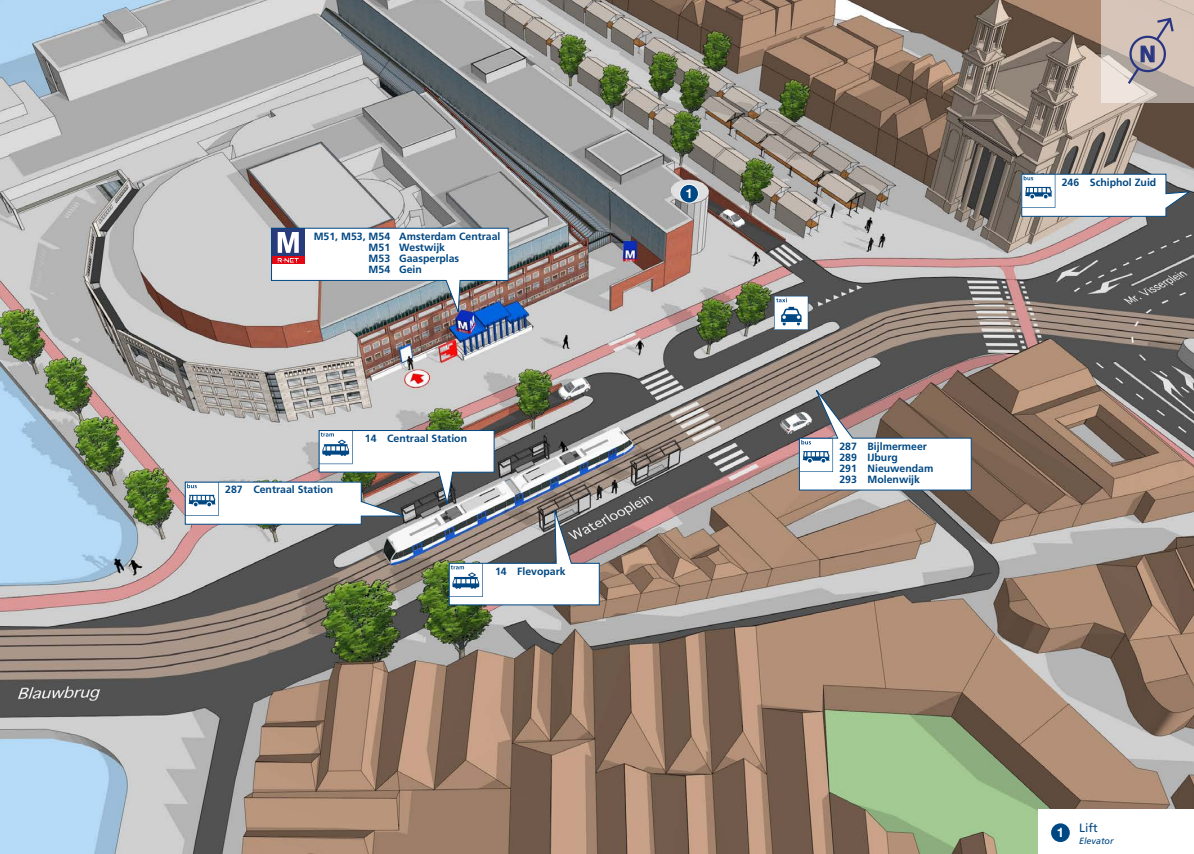
<style>
.page{position:relative;width:1194px;height:854px;background:#fff}
.page>*{position:absolute;margin:0;border:0;box-sizing:border-box;transform-origin:0 0}
.t1{font:700 22.5px "Frutiger LT Std";color:#283583}
.t2{font:700 13.05px "Helvetica Neue";color:#fff}
.t3{font:12px "Frutiger LT Std";color:#004884}
.tekstballonnen{font:700 10.5px "Frutiger LT Std";color:#004884}
.t4{font:italic 9px "Frutiger LT Std";color:#004884}
.s1{font-family:"Helvetica Neue";font-weight:700;font-size:13.05px;color:#fff}
</style>
<div class="page">
<img style="left:0;top:0;width:1194px;height:854px">
<div style="left:1039px;top:809px;width:155px;height:45px;background:#fff"></div>
<div style="left:1051px;top:823px;width:19px;height:19px;background:#004884;border-radius:50%"></div>
<div style="left:680px;top:184px;width:18px;height:19px;background:#004884;border-radius:50%"></div>
<div style="left:679px;top:184px;width:20px;height:19px;border:1px solid #fff;border-radius:50%"></div>
<svg style="left:798px;top:384px;width:174px;height:107px"></svg>
<svg style="left:774px;top:296px;width:34px;height:34px"></svg>
<img style="left:184px;top:430px;width:416px;height:175px">
<svg style="left:271px;top:227px;width:238px;height:89px"></svg>
<svg style="left:1102px;top:0;width:92px;height:102px;fill:#d7c5b9"></svg>
<svg style="left:1127px;top:18px;width:47px;height:66px"></svg>
<svg style="left:1021px;top:173px;width:171px;height:44px"></svg>
<p class="tekstballonnen" style="left:314px;top:230px;width:188px">M51, M53, M54 Amsterdam Centraal</p>
<p class="tekstballonnen" style="left:369px;top:241px;width:78px">M51 Westwijk</p>
<p class="tekstballonnen" style="left:369px;top:252px;width:92px">M53 Gaasperplas</p>
<p class="tekstballonnen" style="left:369px;top:263px;width:55px">M54 Gein</p>
<p class="tekstballonnen" style="left:225px;top:483px;width:110px">287 Centraal Station</p>
<p class="tekstballonnen" style="left:365px;top:432px;width:104px">14 Centraal Station</p>
<p class="tekstballonnen" style="left:495px;top:565px;width:72px">14 Flevopark</p>
<p class="t2" style="left:685px;top:183px;width:9px">1</p>
<p class="tekstballonnen" style="left:839px;top:440px;width:89px">287 Bijlmermeer</p>
<p class="tekstballonnen" style="left:839px;top:451px;width:60px">289 IJburg</p>
<p class="tekstballonnen" style="left:839px;top:462px;width:96px">291 Nieuwendam</p>
<p class="tekstballonnen" style="left:839px;top:473px;width:82px">293 Molenwijk</p>
<h1 class="t1" style="left:1139px;top:41px;width:18px">N</h1>
<p class="tekstballonnen" style="left:1062px;top:176px;width:96px">246 Schiphol Zuid</p>
<p class="t3" style="left:1057px;top:821px;width:42px"><span class="s1">1</span> Lift</p>
<p class="t4" style="left:1079px;top:835px;width:36px">Elevator</p>
</div>
